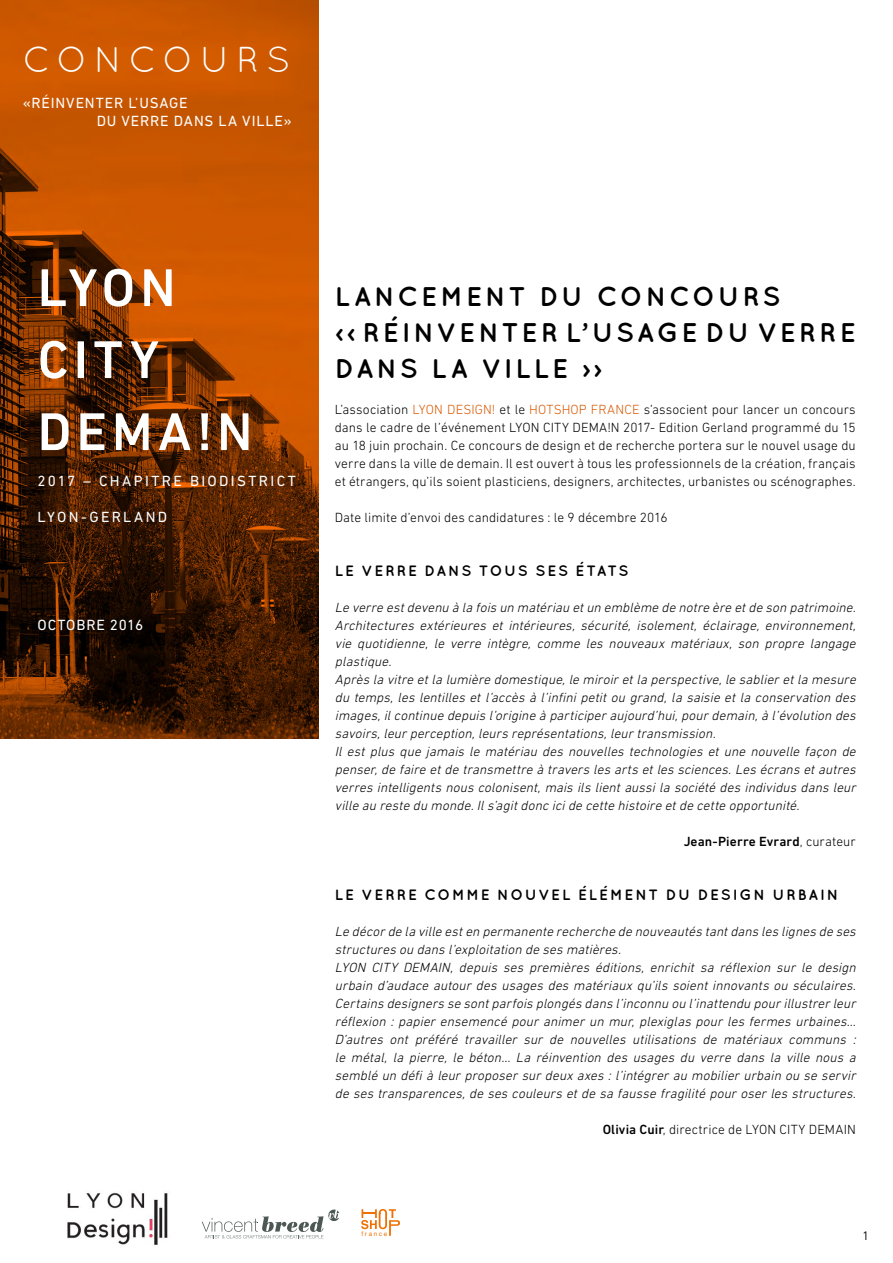
<style>
.page{position:relative;width:893px;height:1263px;background:#fff}
.page>*{position:absolute;margin:0;border:0;box-sizing:border-box;transform-origin:0 0}
.t1{font:500 54px/72px "DIN Next LT Pro";letter-spacing:.09em;color:#fff}
.t2{font:36px "Quicksand";letter-spacing:.195em;color:#fff}
.t3{font:700 27px/36px "Quicksand";letter-spacing:.105em;color:#000}
.t4{font:27px "Quicksand";letter-spacing:.195em;color:#fff}
.t5{font:700 15px "Quicksand";letter-spacing:.12em;color:#000}
.t6{font:15px "DIN Next LT Pro";letter-spacing:.07em;color:#fff}
.t7{font:15px "DIN Next LT Pro";letter-spacing:.155em;color:#fff}
.t8{font:15px "DIN Next LT Pro";letter-spacing:.15em;color:#fff}
.t9{font:italic 300 13.5px/18px "DIN Next LT Pro";color:#000;text-align:justify}
.t10{font:300 13.5px/18px "DIN Next LT Pro";letter-spacing:.005em;color:#000;text-align:justify}
.t11{font:500 13.5px "DIN Next LT Pro";letter-spacing:.01em;color:#000}
.t12{font:12px "DIN";color:#000}
.t13{font:6.45px "Helvetica Neue";letter-spacing:.25em;color:#ee7203}
.s1{color:#d85b07}
.s2{font-weight:300}
.s3{font-weight:500}
</style>
<div class="page">
<svg style="left:361px;top:1209px;width:39px;height:27px"></svg>
<svg style="left:202px;top:1209px;width:137px;height:29px"></svg>
<img style="left:67px;top:1192px;width:101px;height:53px">
<img style="left:0;top:0;width:318px;height:738px">
<p class="t2" style="left:23px;top:39px;width:269px">CONCOURS</p>
<p class="t6" style="left:23px;top:94px;width:167px">«RÉINVENTER L’USAGE</p>
<p class="t6" style="left:97px;top:112px;width:197px">DU VERRE DANS LA VILLE»</p>
<h3 class="t4" style="left:38px;top:83px;width:203px">CONCOURS</h3>
<p class="t1" style="left:38px;top:251px;width:140px">LYON</p>
<p class="t1" style="left:38px;top:323px;width:216px">CITY<br>DEMA!N</p>
<p class="t7" style="left:38px;top:472px;width:260px">2017 – CHAPITRE BIODISTRICT</p>
<p class="t8" style="left:38px;top:508px;width:131px">LYON-GERLAND</p>
<p class="t6" style="left:38px;top:616px;width:107px">OCTOBRE 2016</p>
<p class="t3" style="left:335px;top:278px;width:447px">LANCEMENT DU CONCOURS</p>
<p class="t3" style="left:335px;top:314px;width:522px">‹‹ RÉINVENTER L’USAGE DU VERRE<br>DANS LA VILLE ››</p>
<p class="t10" style="left:335px;top:400px;width:522px">L’association <span class="s1">LYON DESIGN!</span> et le <span class="s1">HOTSHOP FRANCE</span> s’associent pour lancer un concours dans le cadre de l’événement LYON CITY DEMA!N 2017- Edition Gerland programmé du 15 au 18 juin prochain. Ce concours de design et de recherche portera sur le nouvel usage du verre dans la ville de demain. Il est ouvert à tous les professionnels de la création, français et étrangers, qu’ils soient plasticiens, designers, architectes, urbanistes ou scénographes.</p>
<p class="t10" style="left:335px;top:508px;width:334px">Date limite d’envoi des candidatures : le 9 décembre 2016</p>
<p class="t5" style="left:335px;top:562px;width:295px">LE VERRE DANS TOUS SES ÉTATS</p>
<p class="t9" style="left:335px;top:598px;width:526px">Le verre estdevenu à la fois un matériau etun emblème de notre ère etde son patrimoine.<br>Architectures extérieures et intérieures, sécurité, isolement, éclairage, environnement, vie quotidienne, le verre intègre, comme les nouveaux matériaux, son propre langage plastique.</p>
<p class="t9" style="left:335px;top:670px;width:526px">Après la vitre etla lumière domestique,le miroiretla perspective,le sablieretla mesure du temps, les lentilles et l’accès à l’infini petit ou grand, la saisie et la conservation des images,ilcontinue depuis l’origine à participeraujourd’hui,pourdemain,à l’évolution des savoirs,leurperception,leurs représentations,leurtransmission.</p>
<p class="t9" style="left:335px;top:742px;width:526px">Il est plus que jamais le matériau des nouvelles technologies et une nouvelle façon de penser,de faire etde transmettre à travers les arts etles sciences.Les écrans etautres verres intelligents nous colonisent, mais ils lient aussi la société des individus dans leur ville au reste du monde.Ils’agitdonc icide cette histoire etde cette opportunité.</p>
<p class="t11" style="left:684px;top:834px;width:174px">Jean-Pierre Evrard<span class="s2">, curateur</span></p>
<p class="t5" style="left:335px;top:886px;width:505px">LE VERRE COMME NOUVEL ÉLÉMENT DU DESIGN URBAIN</p>
<p class="t9" style="left:335px;top:922px;width:526px">Le décorde la ville esten permanente recherche de nouveautés tantdans les lignes de ses structures ou dans l’exploitation de ses matières.</p>
<p class="t9" style="left:335px;top:958px;width:526px">LYON CITY DEMAIN, depuis ses premières éditions, enrichit sa réflexion sur le design urbain d’audace autour des usages des matériaux qu’ils soient innovants ou séculaires.<br>Certains designers se sontparfois plongés dans l’inconnu ou l’inattendu pourillustrerleur réflexion : papier ensemencé pour animer un mur, plexiglas pour les fermes urbaines...<br>D’autres ont préféré travailler sur de nouvelles utilisations de matériaux communs :</p>
<p class="t9" style="left:335px;top:1048px;width:526px">le métal, la pierre, le béton... La réinvention des usages du verre dans la ville nous a semblé un défi à leur proposer sur deux axes : l’intégrer au mobilier urbain ou se servir de ses transparences, de ses couleurs et de sa fausse fragilité pour oser les structures.</p>
<p class="t10" style="left:603px;top:1120px;width:255px"><span class="s3">Olivia Cuir</span>, directrice de LYON CITY DEMAIN</p>
<p class="t13" style="left:361px;top:1229px;width:27px">france</p>
<p class="t12" style="left:863px;top:1228px;width:8px">1</p>
</div>
